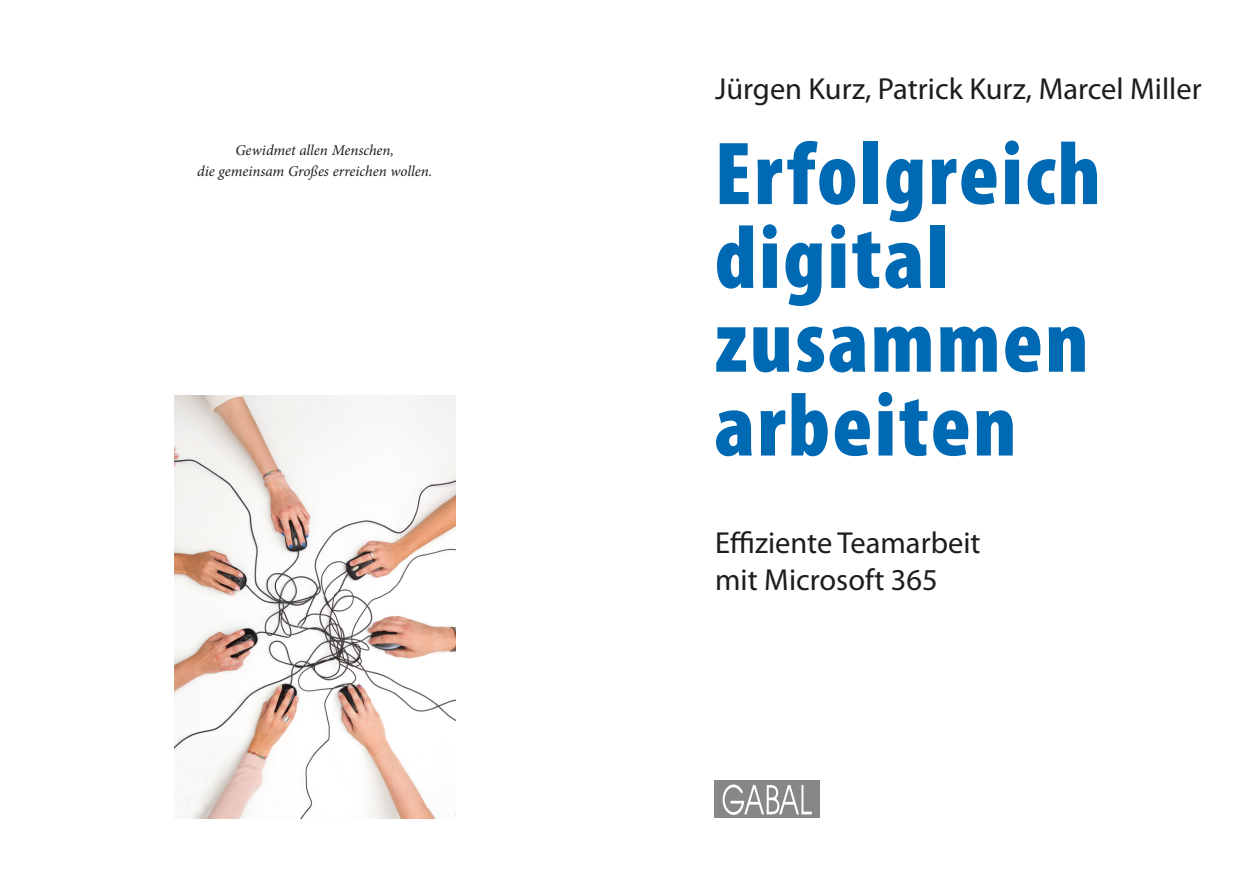
<style>
.page{position:relative;width:1259px;height:893px;background:#fff}
.page>*{position:absolute;margin:0;border:0;box-sizing:border-box;transform-origin:0 0}
.t1{font:900 condensed 90.3px/83.8px "Myriad Pro";letter-spacing:.025em;color:#0069b4}
.t2{font:30.45px/36.6px "Myriad Pro";color:#1d1d1b}
.t3{font:italic 15px/20.2px "Minion Pro";letter-spacing:-.005em;color:#1d1d1b;text-align:center}
</style>
<div class="page">
<svg style="left:714px;top:780px;width:106px;height:38px"></svg>
<div style="left:714px;top:781px;width:105px;height:37px;background:#878787"></div>
<svg style="left:722px;top:784px;width:90px;height:31px"></svg>
<img style="left:174px;top:396px;width:281px;height:422px">
<p class="t3" style="left:197px;top:141px;width:236px">Gewidmet allen Menschen,<br>die gemeinsam Großes erreichen wollen.</p>
<p class="t2" style="left:715px;top:70px;width:488px">Jürgen Kurz, Patrick Kurz, Marcel Miller</p>
<h1 class="t1" style="left:714px;top:129px;width:388px">Erfolgreich digital zusammen arbeiten</h1>
<p class="t2" style="left:715px;top:524px;width:267px">Effiziente Teamarbeit mit Microsoft 365</p>
</div>
